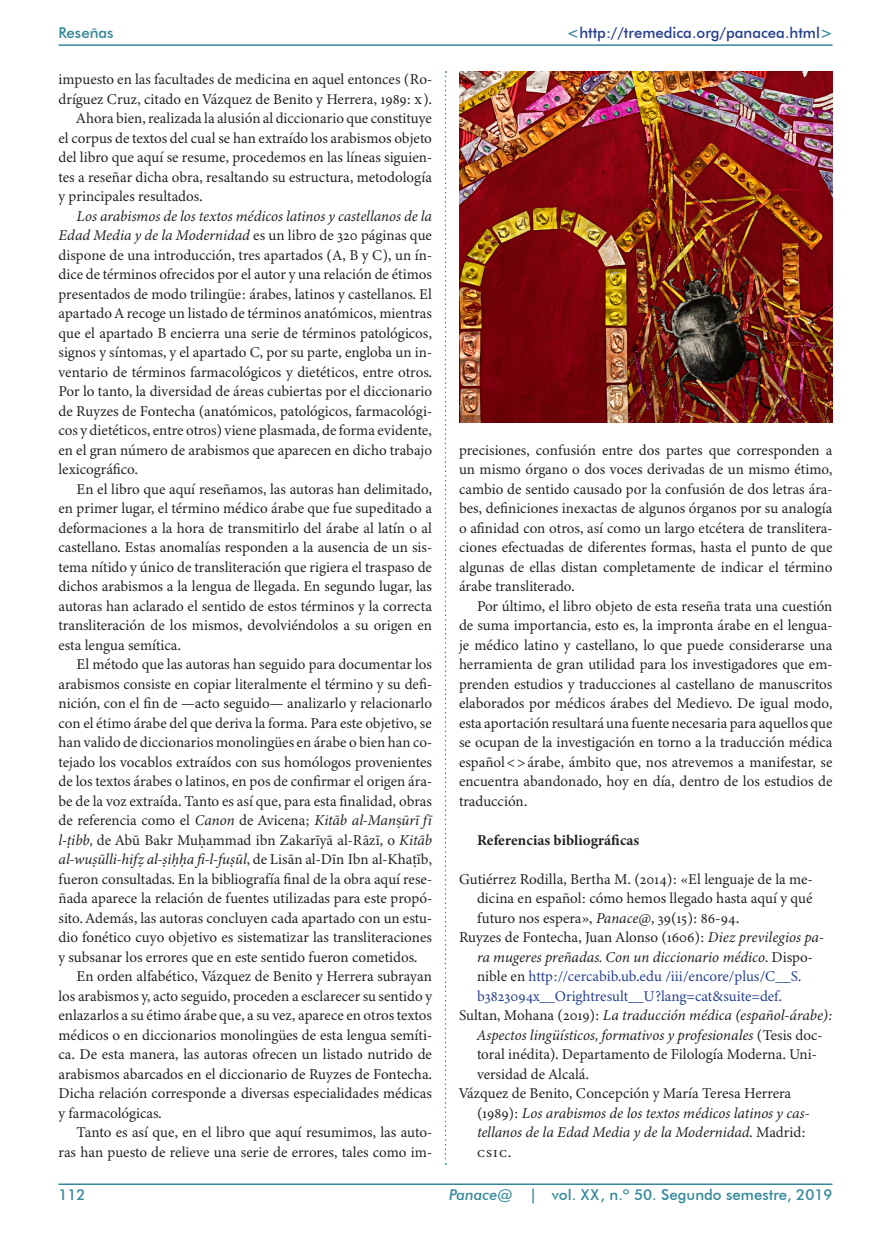
<style>
.page{position:relative;width:891px;height:1260px;background:#fff}
.page>*{position:absolute;margin:0;border:0;box-sizing:border-box;transform-origin:0 0}
.Fuente{font:15px/19.5px "Minion 3";color:#231f20;text-align:justify}
.Fuente-2{font:15px/19.5px "Minion 3";color:#253f8e}
.Fuente-3{font:italic 15px/19.5px "Minion 3";color:#231f20}
.t1{font:500 15px "Futura BT";color:#348899}
.t2{font:500 15px "Futura BT";color:#253f8e}
.Título_de_notas_y_re{font:700 15px "Minion 3";letter-spacing:.005em;color:#231f20}
.s1{color:#348899}
.s2{font-style:italic}
.s3{color:#231f20}
.s4{font-style:italic;color:#231f20}
.s5{font-style:normal}
</style>
<div class="page">
<hr style="left:58px;top:1184px;width:774px;height:1px;background:#348899">
<hr style="left:58px;top:44px;width:774px;height:2px;background:#348899">
<img style="left:459px;top:71px;width:373px;height:352px">
<svg style="left:445px;top:71px;width:2px;height:1094px"></svg>
<p class="t1" style="left:58px;top:24px;width:57px">Reseñas</p>
<p class="t2" style="left:567px;top:24px;width:267px"><span class="s1">&lt;</span>http://tremedica.org/panacea.html<span class="s1">&gt;</span></p>
<p class="Fuente" style="left:58px;top:69px;width:375px">impuesto en las facultades de medicina en aquel entonces (Ro&shy;dríguez Cruz, citado en Vázquez de Benito y Herrera, 1989: x ).</p>
<p class="Fuente" style="left:58px;top:108px;width:375px;text-indent:18px">Ahora bien, realizada la alusión al diccionario que constituye el corpus de textos del cual se han extraído los arabismos objeto del libro que aquí se resume, procedemos en las líneas siguien&shy;tes a reseñar dicha obra, resaltando su estructura, metodología y principales resultados.</p>
<p class="Fuente" style="left:58px;top:206px;width:375px;text-indent:18px"><span class="s2">Los arabismos de los textos médicos latinos y castellanos de la Edad Media y de la Modernidad</span> es un libro de 320 páginas que dispone de una introducción, tres apartados (A, B y C), un ín&shy;dice de términos ofrecidos por el autor y una relación de étimos presentados de modo trilingüe: árabes, latinos y castellanos. El apartado A recoge un listado de términos anatómicos, mientras que el apartado B encierra una serie de términos patológicos, signos y síntomas, y el apartado C, por su parte, engloba un in&shy;ventario de términos farmacológicos y dietéticos, entre otros.<br>Por lo tanto, la diversidad de áreas cubiertas por el diccionario de Ruyzes de Fontecha (anatómicos, patológicos, farmacológi&shy;cos y dietéticos, entre otros) viene plasmada, de forma evidente, en el gran número de arabismos que aparecen en dicho trabajo lexicográfico.</p>
<p class="Fuente" style="left:58px;top:479px;width:375px;text-indent:18px">En el libro que aquí reseñamos, las autoras han delimitado, en primer lugar, el término médico árabe que fue supeditado a deformaciones a la hora de transmitirlo del árabe al latín o al castellano. Estas anomalías responden a la ausencia de un sis&shy;tema nítido y único de transliteración que rigiera el traspaso de dichos arabismos a la lengua de llegada. En segundo lugar, las autoras han aclarado el sentido de estos términos y la correcta transliteración de los mismos, devolviéndolos a su origen en esta lengua semítica.</p>
<p class="Fuente" style="left:58px;top:654px;width:375px;text-indent:18px">El método que las autoras han seguido para documentar los arabismos consiste en copiar literalmente el término y su defi&shy;nición, con el fin de —acto seguido— analizarlo y relacionarlo con el étimo árabe del que deriva la forma. Para este objetivo, se han valido de diccionarios monolingües en árabe o bien han co&shy;tejado los vocablos extraídos con sus homólogos provenientes de los textos árabes o latinos, en pos de confirmar el origen ára&shy;be de la voz extraída. Tanto es así que, para esta finalidad, obras de referencia como el <span class="s2">Canon</span> de Avicena; <span class="s2">Kitāb al-Man</span>ṣ<span class="s2">ūrī fī l-ṭibb,</span> de Abū Bakr Muḥammad ibn Zakarīyā al-Rāzī, o <span class="s2">Kitāb al-wuṣūlli-hifẓ al-ṣiḥḥa fi-l-fuṣūl</span>, de Lisān al-Dīn Ibn al-Khaṭīb, fueron consultadas. En la bibliografía final de la obra aquí rese&shy;ñada aparece la relación de fuentes utilizadas para este propó&shy;sito. Además, las autoras concluyen cada apartado con un estu&shy;dio fonético cuyo objetivo es sistematizar las transliteraciones y subsanar los errores que en este sentido fueron cometidos.</p>
<p class="Fuente" style="left:58px;top:966px;width:375px;text-indent:18px">En orden alfabético, Vázquez de Benito y Herrera subrayan los arabismos y, acto seguido, proceden a esclarecer su sentido y enlazarlos a su étimo árabe que, a su vez, aparece en otros textos médicos o en diccionarios monolingües de esta lengua semíti&shy;ca. De esta manera, las autoras ofrecen un listado nutrido de arabismos abarcados en el diccionario de Ruyzes de Fontecha.<br>Dicha relación corresponde a diversas especialidades médicas y farmacológicas.</p>
<p class="Fuente" style="left:58px;top:1122px;width:375px;text-align:right">Tanto es así que, en el libro que aquí resumimos, las auto&shy;ras han puesto de relieve una serie de errores, tales como im-</p>
<p class="Fuente" style="left:459px;top:440px;width:375px">precisiones, confusión entre dos partes que corresponden a un mismo órgano o dos voces derivadas de un mismo étimo, cambio de sentido causado por la confusión de dos letras ára&shy;bes, definiciones inexactas de algunos órganos por su analogía o afinidad con otros, así como un largo etcétera de translitera&shy;ciones efectuadas de diferentes formas, hasta el punto de que algunas de ellas distan completamente de indicar el término árabe transliterado.</p>
<p class="Fuente" style="left:459px;top:596px;width:375px;text-indent:18px">Por último, el libro objeto de esta reseña trata una cuestión de suma importancia, esto es, la impronta árabe en el lengua&shy;je médico latino y castellano, lo que puede considerarse una herramienta de gran utilidad para los investigadores que em&shy;prenden estudios y traducciones al castellano de manuscritos elaborados por médicos árabes del Medievo. De igual modo, esta aportación resultará una fuente necesaria para aquellos que se ocupan de la investigación en torno a la traducción médica español&lt;&gt;árabe, ámbito que, nos atrevemos a manifestar, se encuentra abandonado, hoy en día, dentro de los estudios de traducción.</p>
<p class="Título_de_notas_y_re" style="left:477px;top:829px;width:164px">Referencias bibliográficas</p>
<p class="Fuente" style="left:477px;top:869px;width:337px;text-indent:-18px">Gutiérrez Rodilla, Bertha M. (2014): «El lenguaje de la me&shy;dicina en español: cómo hemos llegado hasta aquí y qué futuro nos espera», <span class="s2">Panace@</span>, 39(15): 86-94.</p>
<p class="Fuente-2" style="left:477px;top:927px;width:348px;text-indent:-18px"><span class="s3">Ruyzes de Fontecha, Juan Alonso (1606):</span> <span class="s4">Diez previlegios pa&shy;ra mugeres preñadas. Con un diccionario médico</span><span class="s3">. Dispo&shy;nible en</span> http://cercabib.ub.edu /iii/encore/plus/C__S. b3823094x__Orightresult__U?lang=cat&amp;suite=def.</p>
<p class="Fuente" style="left:477px;top:1005px;width:357px;text-align:left;text-indent:-18px">Sultan, Mohana (2019): <span class="s2">La traducción médica (español-árabe):<br>Aspectos lingüísticos, formativos y profesionales</span> (Tesis doc&shy;toral inédita). Departamento de Filología Moderna. Uni&shy;versidad de Alcalá.</p>
<p class="Fuente-3" style="left:477px;top:1083px;width:334px;text-indent:-18px"><span class="s5">Vázquez de Benito, Concepción y María Teresa Herrera (1989):</span> Los arabismos de los textos médicos latinos y cas&shy;tellanos de la Edad Media y de la Modernidad<span class="s5">. Madrid: csic.</span></p>
<p class="t1" style="left:58px;top:1186px;width:29px">112</p>
<p class="t1" style="left:449px;top:1186px;width:385px"><span class="s2">Panace@</span> | vol. XX, n.º 50. Segundo semestre, 2019</p>
</div>
